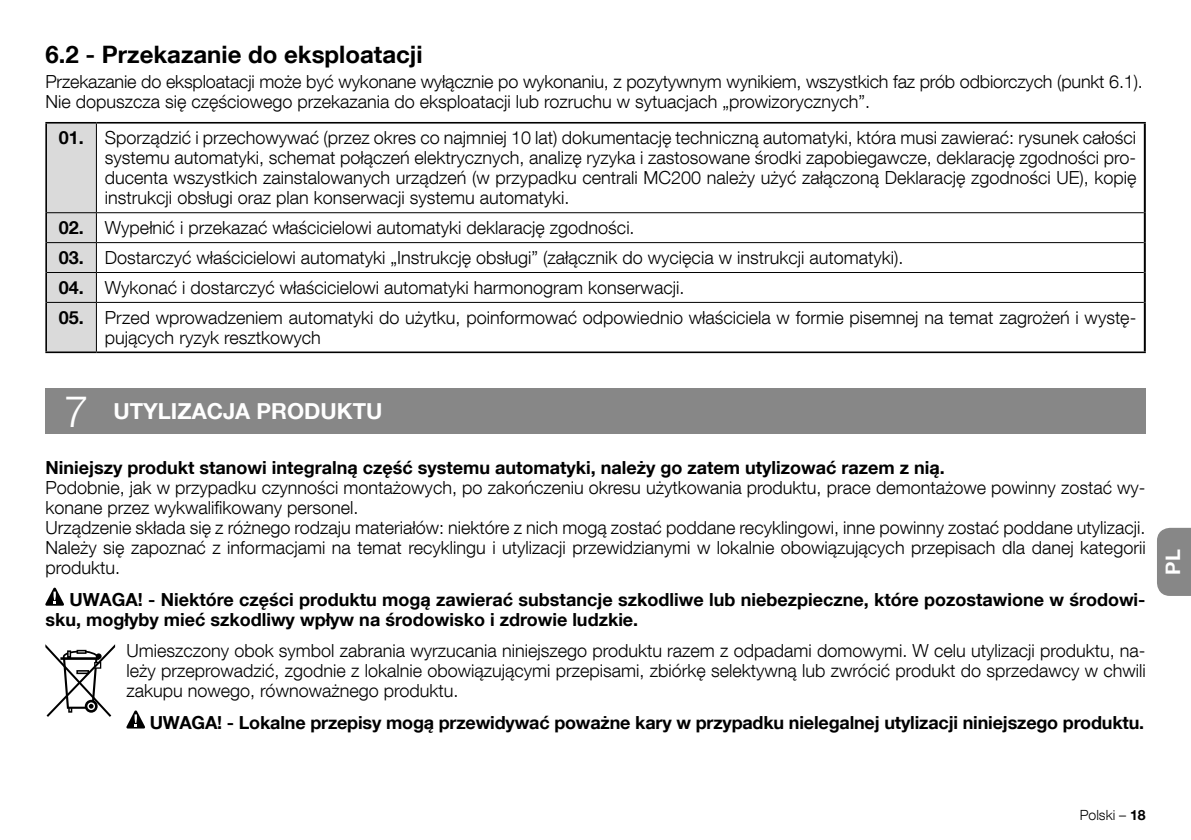
<style>
.page{position:relative;width:1191px;height:840px;background:#fff}
.page>*{position:absolute;margin:0;border:0;box-sizing:border-box;transform-origin:0 0}
.t1{font:700 24px "Helvetica Neue LT Com";color:#000}
.t2{font:700 22px "Helvetica Neue LT Com";color:#fff}
.t3{font:700 20px "Helvetica Neue LT Com";color:#fff}
.t4{font:300 18px/20px "Helvetica Neue LT Com";color:#000}
.t5{font:700 18px/20px "Helvetica Neue LT Com";color:#000}
.t6{font:300 14px "Helvetica Neue LT Com";color:#000}
.s1{font-weight:700}
.s2{font-weight:300;font-size:44px}
</style>
<div class="page">
<div style="left:1157px;top:527px;width:34px;height:68px;background:#878787"></div>
<div style="left:108px;top:388px;width:1037px;height:46px;background:#878787"></div>
<div style="left:45px;top:388px;width:63px;height:46px;background:#878787"></div>
<svg style="left:45px;top:587px;width:19px;height:18px"></svg>
<svg style="left:45px;top:644px;width:70px;height:72px"></svg>
<svg style="left:126px;top:710px;width:19px;height:18px"></svg>
<hr style="left:1143px;top:123px;width:2px;height:89px;background:#000">
<hr style="left:1143px;top:212px;width:2px;height:30px;background:#000">
<hr style="left:1143px;top:242px;width:2px;height:30px;background:#000">
<hr style="left:1143px;top:272px;width:2px;height:30px;background:#000">
<hr style="left:1143px;top:302px;width:2px;height:49px;background:#000">
<hr style="left:45px;top:122px;width:51px;height:1px;background:#000">
<hr style="left:45px;top:123px;width:2px;height:89px;background:#000">
<hr style="left:96px;top:122px;width:1049px;height:1px;background:#000">
<hr style="left:45px;top:212px;width:2px;height:30px;background:#000">
<hr style="left:45px;top:242px;width:2px;height:30px;background:#000">
<hr style="left:45px;top:272px;width:2px;height:30px;background:#000">
<hr style="left:45px;top:302px;width:2px;height:49px;background:#000">
<hr style="left:45px;top:351px;width:51px;height:2px;background:#000">
<hr style="left:96px;top:351px;width:1049px;height:2px;background:#000">
<hr style="left:96px;top:212px;width:1047px;height:1px;background:#000">
<hr style="left:96px;top:242px;width:1047px;height:1px;background:#000">
<hr style="left:96px;top:272px;width:1047px;height:1px;background:#000">
<svg style="left:46px;top:123px;width:51px;height:229px;background:#cdcdcd"></svg>
<hr style="left:47px;top:302px;width:49px;height:1px;background:#000">
<hr style="left:96px;top:302px;width:1047px;height:1px;background:#000">
<hr style="left:96px;top:302px;width:1px;height:49px;background:#000">
<h1 class="t1" style="left:45px;top:39px;width:379px">6.2 - Przekazanie do eksploatacji</h1>
<p class="t4" style="left:45px;top:71px;width:1099px">Przekazanie do eksploatacji może być wykonane wyłącznie po wykonaniu, z pozytywnym wynikiem, wszystkich faz prób odbiorczych (punkt 6.1).<br>Nie dopuszcza się częściowego przekazania do eksploatacji lub rozruchu w sytuacjach „prowizorycznych”.</p>
<p class="t4" style="left:105px;top:127px;width:1033px;text-align:justify;text-indent:-46px"><span class="s1">01.</span> Sporządzić i przechowywać (przez okres co najmniej 10 lat) dokumentację techniczną automatyki, która musi zawierać: rysunek całości systemu automatyki, schemat połączeń elektrycznych, analizę ryzyka i zastosowane środki zapobiegawcze, deklarację zgodności pro&shy;ducenta wszystkich zainstalowanych urządzeń (w przypadku centrali MC200 należy użyć załączoną Deklarację zgodności UE), kopię instrukcji obsługi oraz plan konserwacji systemu automatyki.</p>
<p class="t4" style="left:59px;top:217px;width:577px"><span class="s1">02.</span> Wypełnić i przekazać właścicielowi automatyki deklarację zgodności.</p>
<p class="t4" style="left:59px;top:247px;width:846px"><span class="s1">03.</span> Dostarczyć właścicielowi automatyki „Instrukcję obsługi” (załącznik do wycięcia w instrukcji automatyki).</p>
<p class="t4" style="left:59px;top:277px;width:627px"><span class="s1">04.</span> Wykonać i dostarczyć właścicielowi automatyki harmonogram konserwacji.</p>
<p class="t4" style="left:105px;top:307px;width:1033px;text-indent:-46px"><span class="s1">05.</span> Przed wprowadzeniem automatyki do użytku, poinformować odpowiednio właściciela w formie pisemnej na temat zagrożeń i wystę&shy;pujących ryzyk resztkowych</p>
<p class="t2" style="left:64px;top:397px;width:319px"><span class="s2">7</span> UTYLIZACJA PRODUKTU</p>
<p class="t5" style="left:45px;top:457px;width:901px">Niniejszy produkt stanowi integralną część systemu automatyki, należy go zatem utylizować razem z nią.</p>
<p class="t4" style="left:45px;top:477px;width:1101px">Podobnie, jak w przypadku czynności montażowych, po zakończeniu okresu użytkowania produktu, prace demontażowe powinny zostać wy&shy;konane przez wykwalifikowany personel.<br>Urządzenie składa się z różnego rodzaju materiałów: niektóre z nich mogą zostać poddane recyklingowi, inne powinny zostać poddane utylizacji.<br>Należy się zapoznać z informacjami na temat recyklingu i utylizacji przewidzianymi w lokalnie obowiązujących przepisach dla danej kategorii produktu.</p>
<p class="t5" style="left:45px;top:588px;width:1101px;text-indent:24px">UWAGA! - Niektóre części produktu mogą zawierać substancje szkodliwe lub niebezpieczne, które pozostawione w środowi&shy;sku, mogłyby mieć szkodliwy wpływ na środowisko i zdrowie ludzkie.</p>
<p class="t4" style="left:126px;top:640px;width:1020px;text-align:justify">Umieszczony obok symbol zabrania wyrzucania niniejszego produktu razem z odpadami domowymi. W celu utylizacji produktu, na&shy;leży przeprowadzić, zgodnie z lokalnie obowiązującymi przepisami, zbiórkę selektywną lub zwrócić produkt do sprzedawcy w chwili zakupu nowego, równoważnego produktu.</p>
<p class="t5" style="left:150px;top:711px;width:996px">UWAGA! - Lokalne przepisy mogą przewidywać poważne kary w przypadku nielegalnej utylizacji niniejszego produktu.</p>
<p class="t3" style="left:1160px;top:574px;width:27px;rotate:-90deg">PL</p>
<p class="t6" style="left:1079px;top:806px;width:67px">Polski – <span class="s1">18</span></p>
</div>
